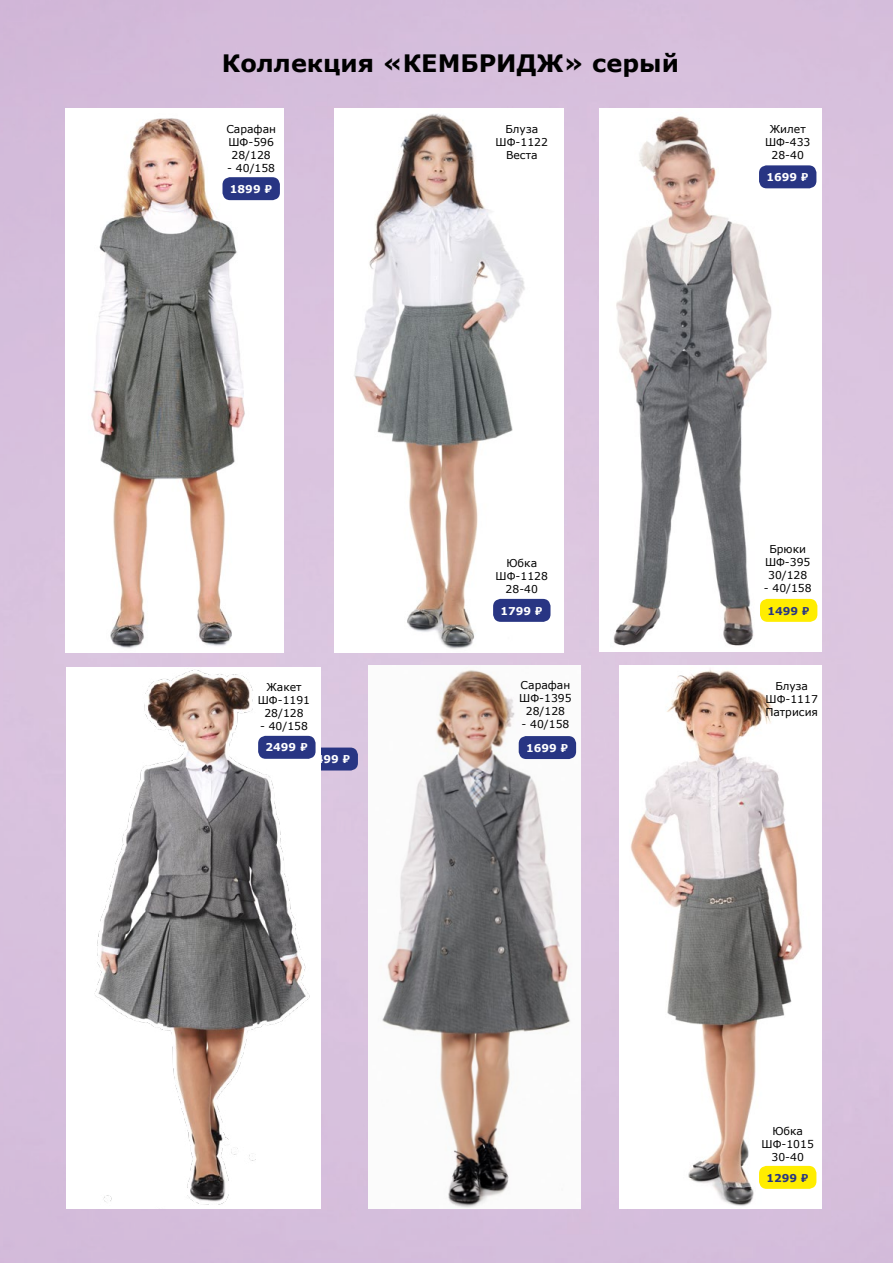
<style>
.page{position:relative;width:893px;height:1263px;background:#d7c0dd}
.page>*{position:absolute;margin:0;border:0;box-sizing:border-box;transform-origin:0 0}
.t1{font:700 24px "Verdana";color:#000}
.t2{font:10.8px/12.9px "Verdana";color:#000;text-align:center}
.t3{font:700 10.8px "Verdana";color:#fff}
.t4{font:700 10.8px "Verdana";color:#283583}
</style>
<div class="page">
<img style="left:66px;top:109px;width:218px;height:543px">
<img style="left:335px;top:109px;width:228px;height:543px">
<img style="left:368px;top:665px;width:213px;height:544px">
<img style="left:600px;top:108px;width:221px;height:544px">
<div style="left:301px;top:747px;width:57px;height:23px;background:#283583;border-radius:8px"></div>
<div style="left:760px;top:599px;width:57px;height:23px;background:#ffed00;border-radius:8px"></div>
<div style="left:222px;top:177px;width:58px;height:23px;background:#283583;border-radius:8px"></div>
<img style="left:66px;top:668px;width:254px;height:541px">
<div style="left:493px;top:599px;width:57px;height:23px;background:#283583;border-radius:8px"></div>
<img style="left:619px;top:665px;width:203px;height:544px">
<div style="left:759px;top:1166px;width:57px;height:23px;background:#ffed00;border-radius:8px"></div>
<div style="left:519px;top:736px;width:57px;height:23px;background:#283583;border-radius:8px"></div>
<div style="left:258px;top:736px;width:58px;height:23px;background:#283583;border-radius:8px"></div>
<div style="left:759px;top:165px;width:57px;height:23px;background:#283583;border-radius:8px"></div>
<h1 class="t1" style="left:222px;top:46px;width:458px">Коллекция «КЕМБРИДЖ» серый</h1>
<p class="t2" style="left:226px;top:123px;width:51px;text-align:left">Сарафан<br>ШФ-596<br>28/128</p>
<p class="t2" style="left:227px;top:162px;width:49px">- 40/158</p>
<p class="t3" style="left:230px;top:181px;width:44px">1899 ₽</p>
<p class="t2" style="left:496px;top:123px;width:54px">Блуза<br>ШФ-1122<br>Веста</p>
<p class="t2" style="left:765px;top:123px;width:47px">Жилет<br>ШФ-433<br>28-40</p>
<p class="t3" style="left:766px;top:169px;width:44px">1699 ₽</p>
<p class="t2" style="left:258px;top:681px;width:54px">Жакет<br>ШФ-1191<br>28/128</p>
<p class="t2" style="left:260px;top:720px;width:49px">- 40/158</p>
<p class="t2" style="left:496px;top:557px;width:54px">Юбка<br>ШФ-1128<br>28-40</p>
<p class="t3" style="left:501px;top:603px;width:44px">1799 ₽</p>
<p class="t2" style="left:519px;top:679px;width:54px">Сарафан<br>ШФ-1395<br>28/128</p>
<p class="t2" style="left:521px;top:718px;width:49px">- 40/158</p>
<p class="t3" style="left:266px;top:740px;width:44px">2499 ₽</p>
<p class="t3" style="left:526px;top:740px;width:44px">1699 ₽</p>
<p class="t3" style="left:308px;top:752px;width:44px">2499 ₽</p>
<p class="t2" style="left:765px;top:543px;width:47px">Брюки<br>ШФ-395<br>30/128</p>
<p class="t2" style="left:764px;top:582px;width:49px">- 40/158</p>
<p class="t4" style="left:767px;top:603px;width:44px">1499 ₽</p>
<p class="t2" style="left:765px;top:680px;width:54px">Блуза<br>ШФ-1117<br>Патрисия</p>
<p class="t2" style="left:762px;top:1124px;width:54px">Юбка<br>ШФ-1015<br>30-40</p>
<p class="t4" style="left:766px;top:1170px;width:44px">1299 ₽</p>
</div>
